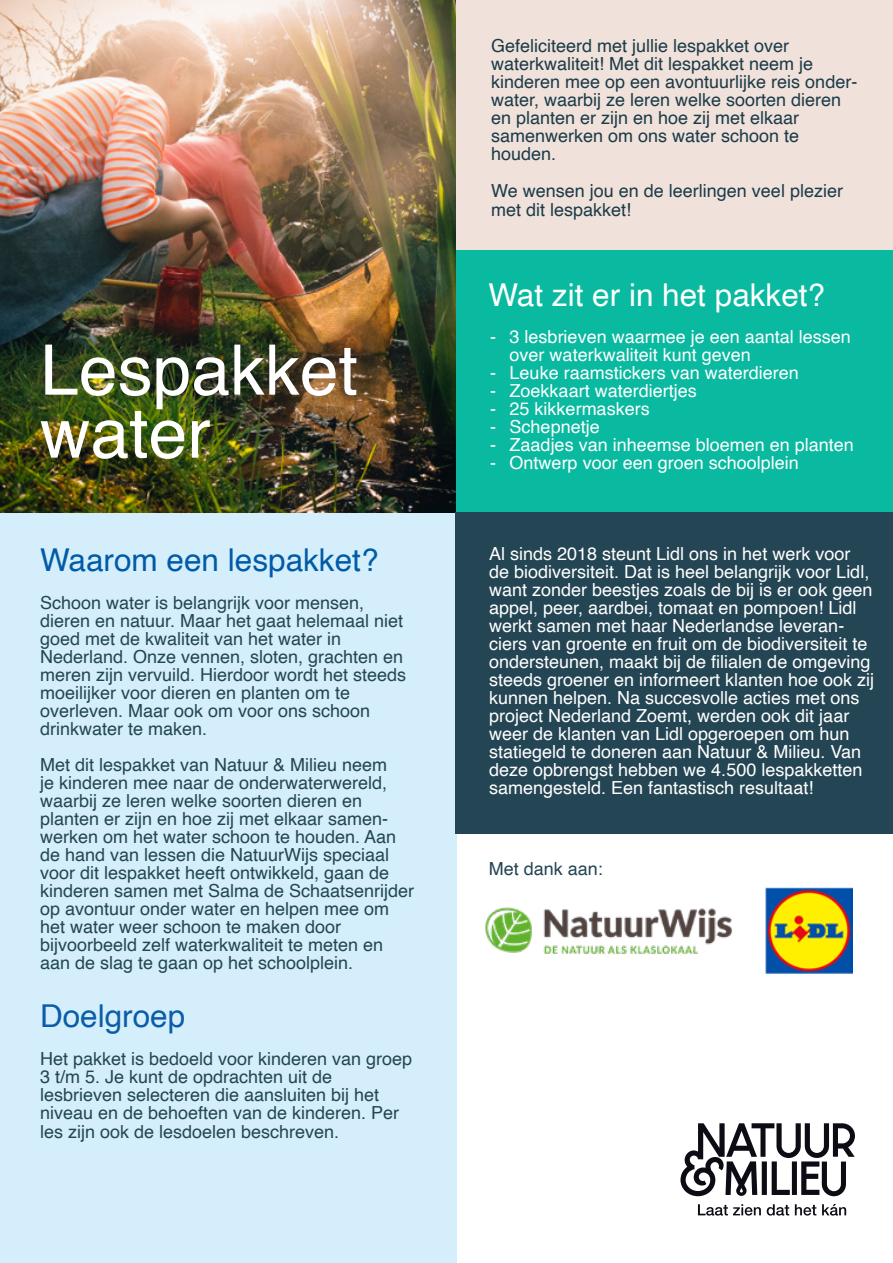
<style>
.page{position:relative;width:893px;height:1263px;background:#fff}
.page>*{position:absolute;margin:0;border:0;box-sizing:border-box;transform-origin:0 0}
.t1{font:69.75px "Helvetica";color:#fff}
.t2{font:31.5px "Helvetica";color:#fff}
.t3{font:31.5px "Helvetica";color:#015ba6}
.t4{font:31.5px "Helvetica";color:#0a5da6}
.t5{font:18px/18px "Helvetica";color:#244553}
.t6{font:18px/18px "Helvetica";color:#fff}
.t7{font:18px/18px "Helvetica";color:#1c3b48}
</style>
<div class="page">
<div style="left:454px;top:0;width:439px;height:250px;background:#f0e2db"></div>
<div style="left:0;top:512px;width:456px;height:751px;background:#d4effb"></div>
<div style="left:454px;top:250px;width:439px;height:262px;background:#09b9a0"></div>
<img style="left:0;top:0;width:455px;height:512px">
<div style="left:455px;top:512px;width:438px;height:321px;background:#244553"></div>
<img style="left:766px;top:887px;width:86px;height:86px">
<img style="left:485px;top:907px;width:247px;height:48px">
<svg style="left:680px;top:1123px;width:175px;height:73px"></svg>
<svg style="left:698px;top:1204px;width:148px;height:11px"></svg>
<p class="t1" style="left:40px;top:316px;width:319px">Lespakket</p>
<p class="t1" style="left:40px;top:379px;width:172px">water</p>
<p class="t3" style="left:40px;top:536px;width:340px">Waarom een lespakket?</p>
<p class="t5" style="left:40px;top:594px;width:365px">Schoon water is belangrijk voor mensen, dieren en natuur. Maar het gaat helemaal niet goed met de kwaliteit van het water in</p>
<p class="t5" style="left:40px;top:648px;width:368px">Nederland. Onze vennen, sloten, grachten en meren zijn vervuild. Hierdoor wordt het steeds moeilijker voor dieren en planten om te</p>
<p class="t5" style="left:40px;top:702px;width:332px">overleven. Maar ook om voor ons schoon drinkwater te maken.</p>
<p class="t5" style="left:40px;top:756px;width:349px;text-align:justify">Met dit lespakket van Natuur &amp; Milieu neem je kinderen mee naar de onderwaterwereld, waarbij ze leren welke soorten dieren en</p>
<p class="t5" style="left:40px;top:810px;width:376px">planten er zijn en hoe zij met elkaar samen&shy;werken om het water schoon te houden. Aan de hand van lessen die NatuurWijs speciaal voor dit lespakket heeft ontwikkeld, gaan de kinderen samen met Salma de Schaatsenrijder op avontuur onder water en helpen mee om het water weer schoon te maken door</p>
<p class="t5" style="left:40px;top:936px;width:345px">bijvoorbeeld zelf waterkwaliteit te meten en aan de slag te gaan op het schoolplein.</p>
<p class="t4" style="left:40px;top:992px;width:147px">Doelgroep</p>
<p class="t5" style="left:40px;top:1050px;width:374px">Het pakket is bedoeld voor kinderen van groep<br>3 t/m 5. Je kunt de opdrachten uit de</p>
<p class="t5" style="left:40px;top:1085px;width:361px;line-height:18.8px">lesbrieven selecteren die aansluiten bij het niveau en de behoeften van de kinderen. Per les zijn ook de lesdoelen beschreven.</p>
<p class="t7" style="left:491px;top:38px;width:300px">Gefeliciteerd met jullie lespakket over</p>
<p class="t7" style="left:491px;top:56px;width:324px">waterkwaliteit! Met dit lespakket neem je</p>
<p class="t7" style="left:491px;top:74px;width:368px">kinderen mee op een avontuurlijke reis onder&shy;water, waarbij ze leren welke soorten dieren en planten er zijn en hoe zij met elkaar</p>
<p class="t7" style="left:491px;top:128px;width:310px">samenwerken om ons water schoon te</p>
<p class="t7" style="left:491px;top:146px;width:67px">houden.</p>
<p class="t7" style="left:491px;top:181px;width:353px;line-height:19.5px">We wensen jou en de leerlingen veel plezier met dit lespakket!</p>
<p class="t2" style="left:488px;top:271px;width:338px">Wat zit er in het pakket?</p>
<p class="t6" style="left:510px;top:329px;width:343px">3 lesbrieven waarmee je een aantal lessen over waterkwaliteit kunt geven</p>
<p class="t6" style="left:510px;top:365px;width:291px">Leuke raamstickers van waterdieren</p>
<p class="t6" style="left:510px;top:383px;width:189px">Zoekkaart waterdiertjes</p>
<p class="t6" style="left:510px;top:401px;width:142px">25 kikkermaskers</p>
<p class="t6" style="left:510px;top:419px;width:92px">Schepnetje</p>
<p class="t6" style="left:510px;top:437px;width:346px">Zaadjes van inheemse bloemen en planten</p>
<p class="t6" style="left:510px;top:455px;width:291px">Ontwerp voor een groen schoolplein</p>
<p class="t6" style="left:490px;top:329px;width:7px">-</p>
<p class="t6" style="left:490px;top:365px;width:7px">-</p>
<p class="t6" style="left:490px;top:383px;width:7px">-</p>
<p class="t6" style="left:490px;top:401px;width:7px">-</p>
<p class="t6" style="left:490px;top:419px;width:7px">-</p>
<p class="t6" style="left:490px;top:437px;width:7px">-</p>
<p class="t6" style="left:490px;top:455px;width:7px">-</p>
<p class="t6" style="left:489px;top:545px;width:386px">Al sinds 2018 steunt Lidl ons in het werk voor de biodiversiteit. Dat is heel belangrijk voor Lidl, want zonder beestjes zoals de bij is er ook geen appel, peer, aardbei, tomaat en pompoen! Lidl werkt samen met haar Nederlandse leveran&shy;ciers van groente en fruit om de biodiversiteit te ondersteunen, maakt bij de filialen de omgeving steeds groener en informeert klanten hoe ook zij kunnen helpen. Na succesvolle acties met ons project Nederland Zoemt, werden ook dit jaar weer de klanten van Lidl opgeroepen om hun statiegeld te doneren aan Natuur &amp; Milieu. Van deze opbrengst hebben we 4.500 lespakketten samengesteld. Een fantastisch resultaat!</p>
<p class="t5" style="left:489px;top:860px;width:116px">Met dank aan:</p>
</div>
